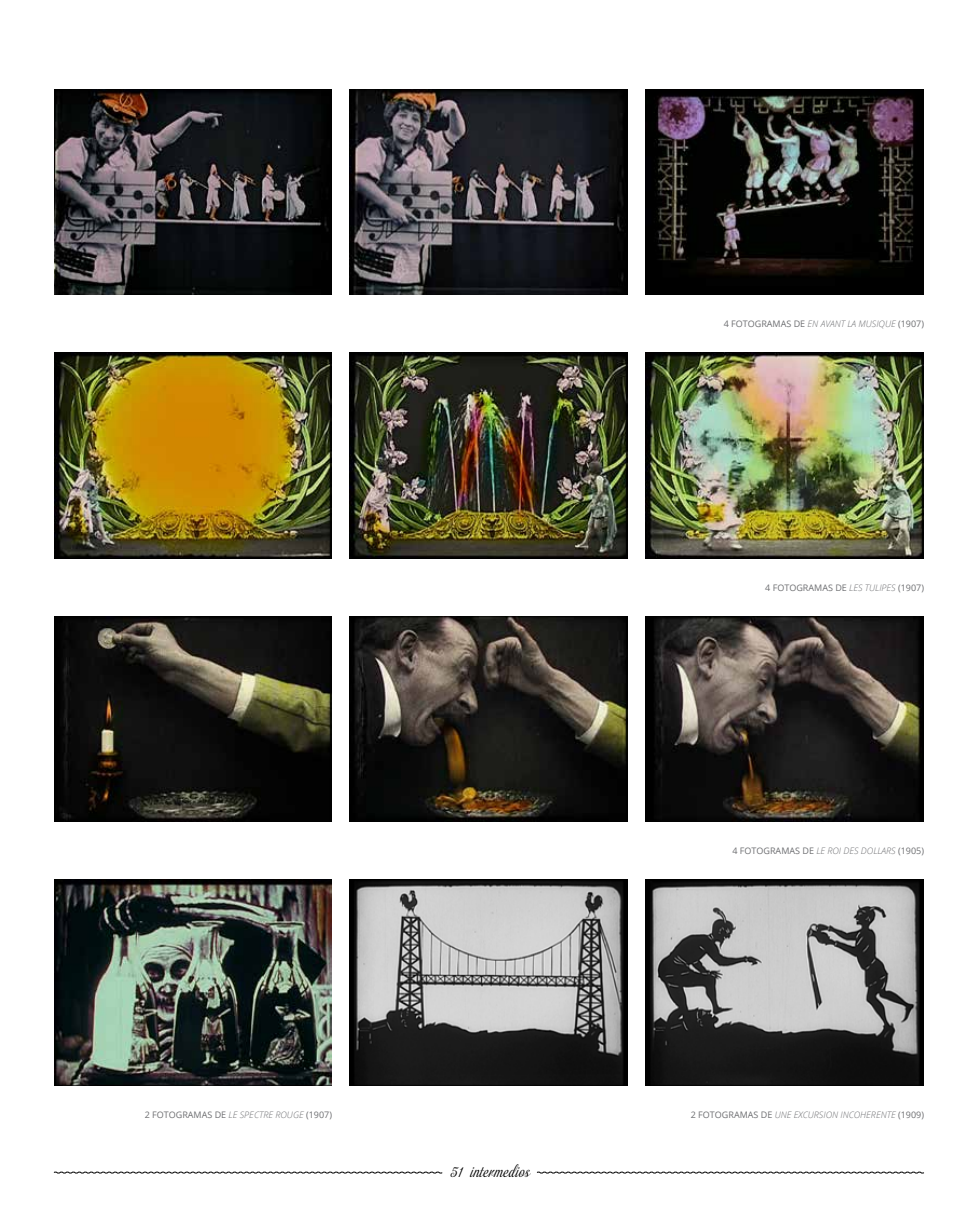
<style>
.page{position:relative;width:978px;height:1221px;background:#fff}
.page>*{position:absolute;margin:0;border:0;box-sizing:border-box;transform-origin:0 0}
.t1{font:13.5px "Almibar Pro";color:#000}
.t2{font:9px "Open Sans";color:#6d6e71}
.t3{font:italic 300 9px "Open Sans";letter-spacing:.08em;color:#6d6e71}
.s1{font-weight:300;font-style:italic}
.s2{font-weight:400;font-style:normal}
</style>
<div class="page">
<svg style="left:53px;top:1171px;width:390px;height:2px"></svg>
<svg style="left:536px;top:1171px;width:388px;height:2px"></svg>
<img style="left:54px;top:89px;width:278px;height:206px">
<img style="left:54px;top:353px;width:278px;height:205px">
<img style="left:54px;top:616px;width:278px;height:205px">
<img style="left:54px;top:879px;width:278px;height:206px">
<img style="left:350px;top:89px;width:278px;height:206px">
<img style="left:350px;top:353px;width:278px;height:205px">
<img style="left:350px;top:616px;width:278px;height:205px">
<img style="left:350px;top:879px;width:278px;height:206px">
<img style="left:646px;top:89px;width:278px;height:206px">
<img style="left:646px;top:353px;width:278px;height:205px">
<img style="left:646px;top:616px;width:278px;height:205px">
<img style="left:646px;top:879px;width:278px;height:206px">
<p class="t2" style="left:724px;top:317px;width:202px">4 FOTOGRAMAS DE <span class="s1">EN AVANT LA MUSIQUE</span> (1907)</p>
<p class="t2" style="left:765px;top:581px;width:160px">4 FOTOGRAMAS DE <span class="s1">LES TULIPES</span> (1907)</p>
<p class="t2" style="left:732px;top:844px;width:193px">4 FOTOGRAMAS DE <span class="s1">LE ROI DES DOLLARS</span> (1905)</p>
<p class="t2" style="left:145px;top:1107px;width:189px">2 FOTOGRAMAS DE <span class="s1">LE SPECTRE ROUGE</span> (1907)</p>
<p class="t3" style="left:691px;top:1107px;width:235px"><span class="s2">2 FOTOGRAMAS DE</span> UNE EXCURSION INCOHERENTE <span class="s2">(1909)</span></p>
<h1 class="t1" style="left:451px;top:1164px;width:81px">51 intermedios</h1>
</div>
